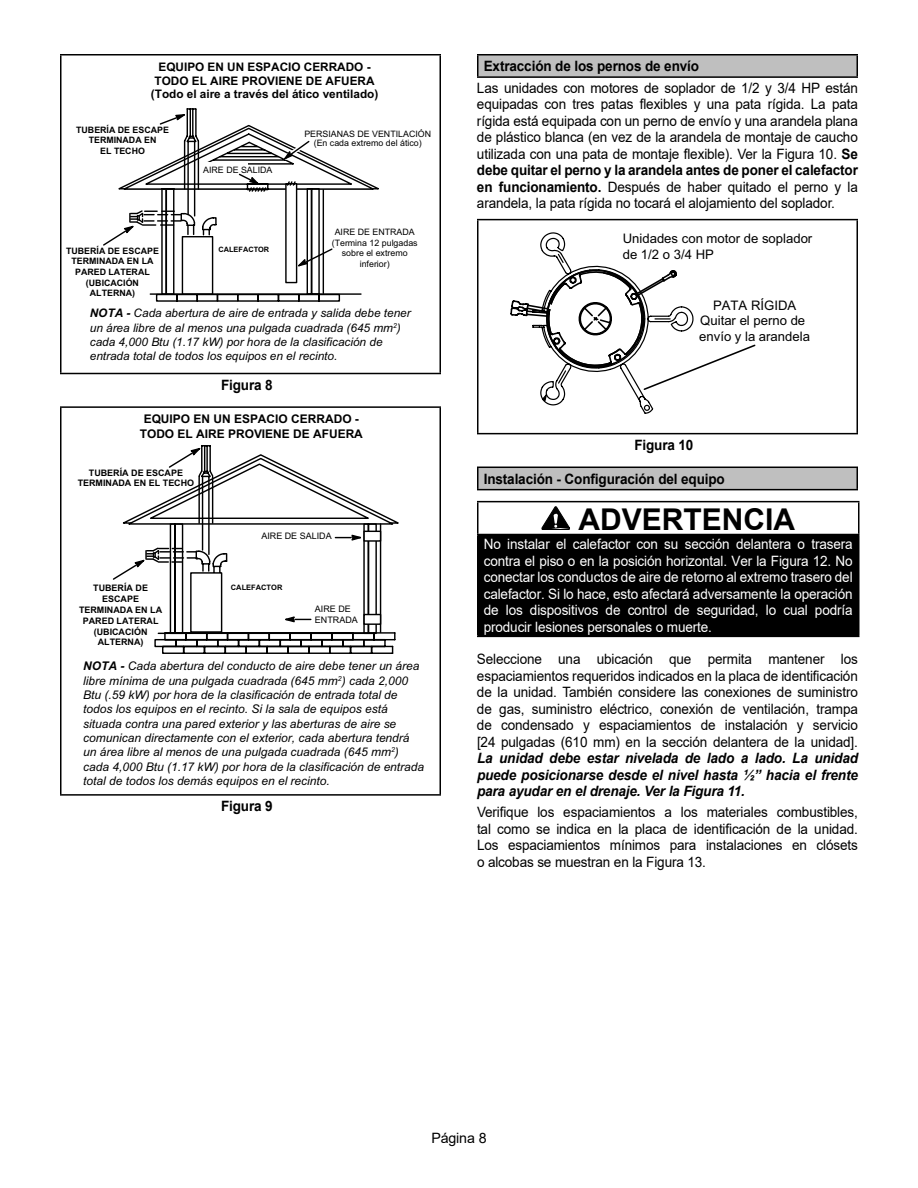
<style>
.page{position:relative;width:918px;height:1188px;background:#fff}
.page>*{position:absolute;margin:0;border:0;box-sizing:border-box;transform-origin:0 0}
.t1{font:700 30px "Arial";color:#000}
.t2{font:14.25px/16.5px "Arial";letter-spacing:-.01em;color:#000;text-align:justify;scale:.95 1}
.t3{font:14.25px/16.5px "Arial";letter-spacing:-.01em;color:#fff;text-align:justify;scale:.95 1}
.t4{font:italic 700 14.25px/16.5px "Arial";letter-spacing:-.01em;color:#000;text-align:justify;scale:.95 1}
.t5{font:700 14.25px "Arial";letter-spacing:-.01em;color:#000;scale:.95 1}
.t6{font:14.25px "Arial";letter-spacing:-.01em;color:#000}
.t7{font:13.2px/14.5px "Arial";color:#000;text-align:center}
.t8{font:italic 12px/14.4px "Arial";color:#000}
.t9{font:700 12px/14.4px "Arial";color:#000;text-align:center}
.t10{font:italic 11.85px/14.1px "Arial";color:#000}
.t11{font:700 11.85px/13.8px "Arial";color:#000;text-align:center}
.t12{font:700 9px/10.8px "Arial";color:#000;text-align:center}
.t13{font:9px/10.8px "Arial";color:#000}
.t14{font:8.85px/10.6px "Arial";color:#000;text-align:center}
.t15{font:700 8.85px/10.6px "Arial";color:#000;text-align:center}
.t16{font:700 7.5px "Arial";color:#000}
.t17{font:700 7.35px "Arial";color:#000}
.s1{font-weight:700}
</style>
<div class="page">
<hr style="left:60px;top:54px;width:381px;height:2px;background:#000">
<hr style="left:60px;top:56px;width:2px;height:317px;background:#000">
<hr style="left:440px;top:56px;width:1px;height:317px;background:#000">
<hr style="left:60px;top:373px;width:381px;height:1px;background:#000">
<svg style="left:103px;top:108px;width:276px;height:194px"></svg>
<hr style="left:60px;top:406px;width:381px;height:2px;background:#000">
<hr style="left:60px;top:408px;width:2px;height:386px;background:#000">
<hr style="left:440px;top:408px;width:1px;height:386px;background:#000">
<hr style="left:60px;top:794px;width:381px;height:2px;background:#000">
<svg style="left:112px;top:445px;width:287px;height:209px"></svg>
<div style="left:478px;top:55px;width:379px;height:22px;background:#bfbfbf"></div>
<hr style="left:477px;top:54px;width:381px;height:2px;background:#000">
<svg style="left:477px;top:56px;width:1px;height:20px"></svg>
<hr style="left:856px;top:56px;width:2px;height:20px;background:#000">
<hr style="left:477px;top:76px;width:381px;height:2px;background:#000">
<hr style="left:477px;top:219px;width:381px;height:1px;background:#000">
<hr style="left:477px;top:220px;width:1px;height:213px;background:#000">
<hr style="left:856px;top:220px;width:2px;height:213px;background:#000">
<hr style="left:477px;top:433px;width:381px;height:1px;background:#000">
<svg style="left:510px;top:232px;width:246px;height:182px"></svg>
<div style="left:478px;top:467px;width:379px;height:23px;background:#bfbfbf"></div>
<hr style="left:477px;top:467px;width:381px;height:1px;background:#000">
<svg style="left:477px;top:468px;width:1px;height:21px"></svg>
<hr style="left:856px;top:468px;width:2px;height:21px;background:#000">
<hr style="left:477px;top:489px;width:381px;height:1px;background:#000">
<div style="left:478px;top:535px;width:381px;height:101px;background:#000"></div>
<hr style="left:477px;top:501px;width:383px;height:1px;background:#000">
<hr style="left:477px;top:502px;width:1px;height:32px;background:#000">
<hr style="left:858px;top:502px;width:2px;height:32px;background:#000">
<hr style="left:477px;top:534px;width:383px;height:1px;background:#000">
<hr style="left:477px;top:535px;width:1px;height:101px;background:#000">
<hr style="left:858px;top:535px;width:2px;height:101px;background:#000">
<hr style="left:477px;top:636px;width:383px;height:1px;background:#000">
<svg style="left:541px;top:506px;width:29px;height:24px"></svg>
<p class="t11" style="left:151px;top:60px;width:229px">EQUIPO EN UN ESPACIO CERRADO -<br>TODO EL AIRE PROVIENE DE AFUERA (Todo el aire a través del ático ventilado)</p>
<p class="t14" style="left:304px;top:130px;width:128px;line-height:8.7px">PERSIANAS DE VENTILACIÓN (En cada extremo del ático)</p>
<p class="t15" style="left:76px;top:125px;width:94px">TUBERÍA DE ESCAPE<br>TERMINADA EN<br>EL TECHO</p>
<p class="t15" style="left:66px;top:246px;width:94px">TUBERÍA DE ESCAPE<br>TERMINADA EN LA<br>PARED LATERAL (UBICACIÓN<br>ALTERNA)</p>
<p class="t14" style="left:203px;top:164px;width:71px">AIRE DE SALIDA</p>
<p class="t17" style="left:219px;top:245px;width:52px">CALEFACTOR</p>
<p class="t14" style="left:332px;top:227px;width:87px">AIRE DE ENTRADA (Termina 12 pulgadas sobre el extremo inferior)</p>
<p class="t10" style="left:90px;top:306px;width:322px"><span class="s1">NOTA -</span> Cada abertura de aire de entrada y salida debe tener un área libre de al menos una pulgada cuadrada (645 mm<sup>2</sup>) cada 4,000 Btu (1.17 kW) por hora de la clasificación de entrada total de todos los equipos en el recinto.</p>
<p class="t5" style="left:221px;top:375px;width:56px">Figura 8</p>
<p class="t9" style="left:140px;top:412px;width:225px">EQUIPO EN UN ESPACIO CERRADO -<br>TODO EL AIRE PROVIENE DE AFUERA</p>
<p class="t12" style="left:78px;top:467px;width:118px">TUBERÍA DE ESCAPE<br>TERMINADA EN EL TECHO</p>
<p class="t13" style="left:261px;top:531px;width:72px">AIRE DE SALIDA</p>
<p class="t12" style="left:79px;top:583px;width:85px">TUBERÍA DE<br>ESCAPE<br>TERMINADA EN LA<br>PARED LATERAL (UBICACIÓN<br>ALTERNA)</p>
<p class="t8" style="left:83px;top:659px;width:342px"><span class="s1">NOTA -</span> Cada abertura del conducto de aire debe tener un área libre mínima de una pulgada cuadrada (645 mm<sup>2</sup>) cada 2,000<br>Btu (.59 kW) por hora de la clasificación de entrada total de todos los equipos en el recinto. Si la sala de equipos está situada contra una pared exterior y las aberturas de aire se comunican directamente con el exterior, cada abertura tendrá un área libre al menos de una pulgada cuadrada (645 mm<sup>2</sup>) cada 4,000 Btu (1.17 kW) por hora de la clasificación de entrada total de todos los demás equipos en el recinto.</p>
<p class="t5" style="left:221px;top:796px;width:56px">Figura 9</p>
<p class="t16" style="left:231px;top:582px;width:53px">CALEFACTOR</p>
<p class="t13" style="left:315px;top:603px;width:44px">AIRE DE<br>ENTRADA</p>
<p class="t5" style="left:484px;top:56px;width:228px">Extracción de los pernos de envío</p>
<p class="t2" style="left:477px;top:80px;width:403px">Las unidades con motores de soplador de 1/2 y 3/4 HP están equipadas con tres patas flexibles y una pata rígida. La pata rígida está equipada con un perno de envío y una arandela plana de plástico blanca (en vez de la arandela de montaje de caucho utilizada con una pata de montaje flexible). Ver la Figura 10. <span class="s1">Se debe quitar el perno y la arandela antes de poner el calefactor en funcionamiento.</span> Después de haber quitado el perno y la arandela, la pata rígida no tocará el alojamiento del soplador.</p>
<p class="t7" style="left:623px;top:231px;width:191px;line-height:15.8px;text-align:left">Unidades con motor de soplador de 1/2 o 3/4 HP</p>
<p class="t7" style="left:700px;top:299px;width:106px">PATA RÍGIDA<br>Quitar el perno de</p>
<p class="t7" style="left:699px;top:329px;width:112px">envío y la arandela</p>
<p class="t5" style="left:634px;top:435px;width:64px">Figura 10</p>
<p class="t5" style="left:484px;top:469px;width:255px">Instalación - Configuración del equipo</p>
<h1 class="t1" style="left:578px;top:498px;width:218px">ADVERTENCIA</h1>
<p class="t3" style="left:484px;top:536px;width:390px">No instalar el calefactor con su sección delantera o trasera contra el piso o en la posición horizontal. Ver la Figura 12. No conectar los conductos de aire de retorno al extremo trasero del calefactor. Si lo hace, esto afectará adversamente la operación de los dispositivos de control de seguridad, lo cual podría producir lesiones personales o muerte.</p>
<p class="t2" style="left:477px;top:651px;width:403px">Seleccione una ubicación que permita mantener los espaciamientos requeridos indicados en la placa de identificación de la unidad. También considere las conexiones de suministro de gas, suministro eléctrico, conexión de ventilación, trampa de condensado y espaciamientos de instalación y servicio [24 pulgadas (610 mm) en la sección delantera de la unidad].</p>
<p class="t4" style="left:477px;top:750px;width:403px">La unidad debe estar nivelada de lado a lado. La unidad puede posicionarse desde el nivel hasta ½” hacia el frente para ayudar en el drenaje. Ver la Figura 11.</p>
<p class="t2" style="left:477px;top:804px;width:403px">Verifique los espaciamientos a los materiales combustibles, tal como se indica en la placa de identificación de la unidad.<br>Los espaciamientos mínimos para instalaciones en clósets o alcobas se muestran en la Figura 13.</p>
<p class="t6" style="left:431px;top:1128px;width:57px">Página 8</p>
</div>
